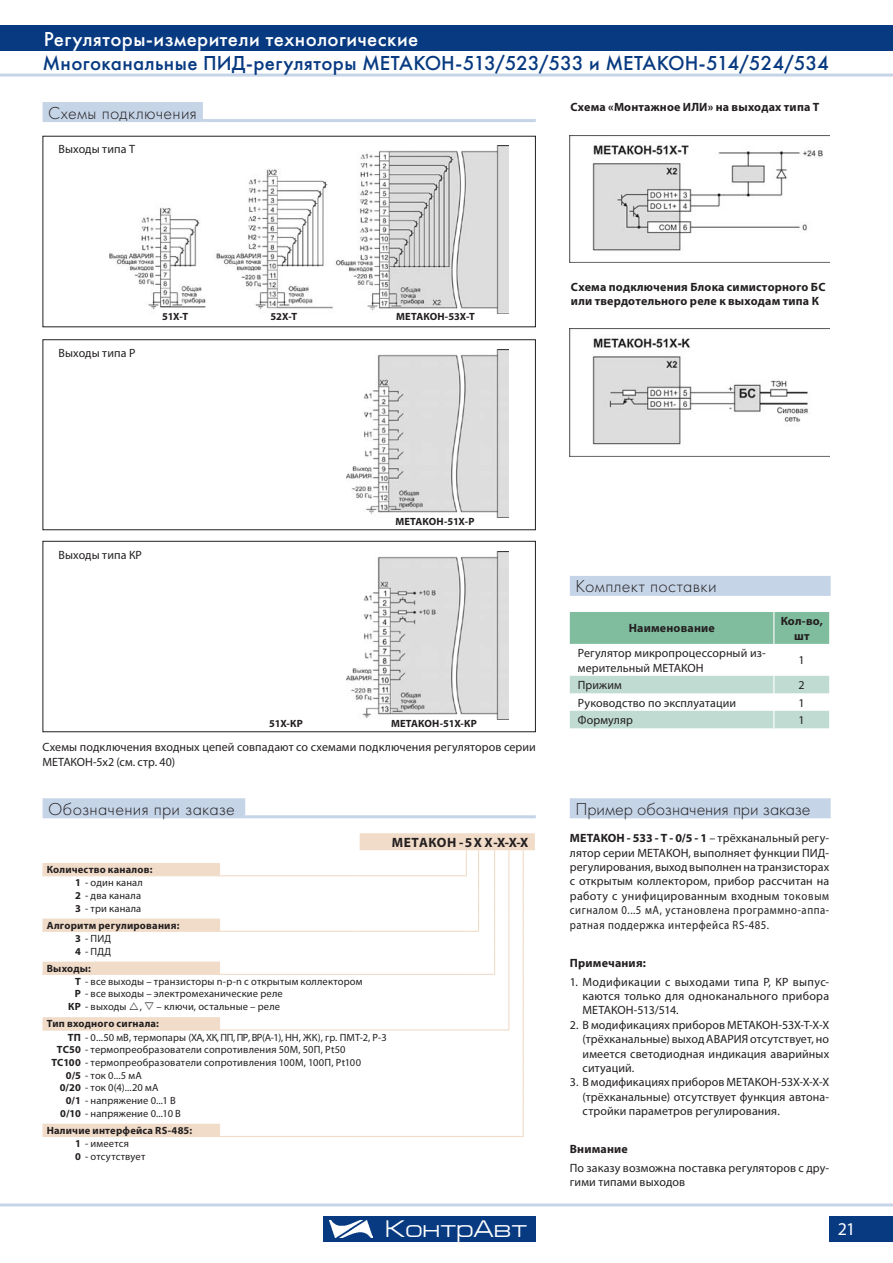
<style>
.page{position:relative;width:893px;height:1263px;background:#fff}
.page>*{position:absolute;margin:0;border:0;box-sizing:border-box;transform-origin:0 0}
.t1{font:24px "Europe Ext C";color:#fff}
.t2{font:21px "Futura Medium C";letter-spacing:.02em;color:#fff}
.t3{font:21px "Futura Medium C";letter-spacing:-.005em;color:#073a81}
.t4{font:21px "Futura Medium C";letter-spacing:.02em;color:#073a81}
.t5{font:18px "Futura Light C";letter-spacing:.015em;color:#231f20}
.t6{font:18px "Futura Light C";letter-spacing:-.005em;color:#231f20}
.t7{font:18px "Myriad Pro";color:#fff}
.t8{font:700 13.5px "Myriad Pro";letter-spacing:.03em;color:#231f20}
.t9{font:12px/14.4px "Myriad Pro";letter-spacing:.01em;color:#231f20;text-align:justify}
.t10{font:700 12px/14.4px "Myriad Pro";letter-spacing:.015em;color:#231f20;text-align:center}
.t11{font:10.5px/12.9px "Myriad Pro";letter-spacing:.015em;color:#231f20}
.t12{font:700 10.5px/13px "Myriad Pro";letter-spacing:.02em;color:#231f20}
.t13{font:700 10.5px "Myriad Pro";color:#231f20}
.s1{font-weight:700}
.s2{font-weight:400}
</style>
<div class="page">
<hr style="left:0;top:1203px;width:893px;height:3px;background:#c5d4e7">
<div style="left:323px;top:1216px;width:213px;height:26px;background:#073a81"></div>
<img style="left:329px;top:1220px;width:43px;height:17px">
<div style="left:829px;top:1216px;width:64px;height:26px;background:#073a81"></div>
<div style="left:0;top:26px;width:893px;height:25px;background:#073a81"></div>
<hr style="left:0;top:74px;width:893px;height:3px;background:#c5d4e7">
<img style="left:347px;top:349px;width:162px;height:168px">
<div style="left:43px;top:339px;width:493px;height:191px;border:1px solid #231f20"></div>
<svg style="left:43px;top:833px;width:492px;height:303px"></svg>
<hr style="left:220px;top:875px;width:140px;height:1px;background:#f1dcc9">
<hr style="left:360px;top:875px;width:107px;height:1px;background:#f1dcc9">
<hr style="left:220px;top:931px;width:140px;height:1px;background:#f1dcc9">
<hr style="left:360px;top:931px;width:106px;height:1px;background:#f1dcc9">
<hr style="left:220px;top:974px;width:140px;height:1px;background:#f1dcc9">
<hr style="left:360px;top:974px;width:106px;height:1px;background:#f1dcc9">
<hr style="left:220px;top:1029px;width:140px;height:1px;background:#f1dcc9">
<hr style="left:360px;top:1029px;width:106px;height:1px;background:#f1dcc9">
<hr style="left:220px;top:1136px;width:140px;height:1px;background:#f1dcc9">
<hr style="left:360px;top:1136px;width:106px;height:1px;background:#f1dcc9">
<svg style="left:466px;top:850px;width:58px;height:287px"></svg>
<hr style="left:43px;top:875px;width:42px;height:1px;background:#f1dcc9">
<hr style="left:85px;top:875px;width:135px;height:1px;background:#f1dcc9">
<hr style="left:43px;top:931px;width:42px;height:1px;background:#f1dcc9">
<hr style="left:85px;top:931px;width:135px;height:1px;background:#f1dcc9">
<hr style="left:43px;top:974px;width:42px;height:1px;background:#f1dcc9">
<hr style="left:85px;top:974px;width:135px;height:1px;background:#f1dcc9">
<hr style="left:43px;top:1029px;width:42px;height:2px;background:#f1dcc9">
<hr style="left:85px;top:1029px;width:135px;height:2px;background:#f1dcc9">
<hr style="left:43px;top:1136px;width:42px;height:1px;background:#f1dcc9">
<hr style="left:85px;top:1136px;width:135px;height:1px;background:#f1dcc9">
<div style="left:44px;top:800px;width:200px;height:17px;background:#c5d4e7"></div>
<hr style="left:43px;top:798px;width:202px;height:3px;background:#c5d4e7">
<hr style="left:43px;top:801px;width:3px;height:14px;background:#c5d4e7">
<hr style="left:242px;top:801px;width:3px;height:14px;background:#c5d4e7">
<hr style="left:43px;top:815px;width:201px;height:3px;background:#c5d4e7">
<hr style="left:244px;top:815px;width:292px;height:3px;background:#c5d4e7">
<div style="left:571px;top:800px;width:258px;height:17px;background:#c5d4e7"></div>
<hr style="left:570px;top:798px;width:261px;height:3px;background:#c5d4e7">
<hr style="left:570px;top:801px;width:3px;height:14px;background:#c5d4e7">
<hr style="left:828px;top:801px;width:3px;height:14px;background:#c5d4e7">
<hr style="left:570px;top:815px;width:261px;height:3px;background:#c5d4e7">
<img style="left:109px;top:146px;width:400px;height:167px">
<img style="left:347px;top:552px;width:162px;height:167px">
<div style="left:43px;top:541px;width:493px;height:191px;border:1px solid #231f20"></div>
<div style="left:571px;top:577px;width:258px;height:17px;background:#c5d4e7"></div>
<hr style="left:570px;top:576px;width:261px;height:3px;background:#c5d4e7">
<hr style="left:570px;top:579px;width:3px;height:14px;background:#c5d4e7">
<hr style="left:828px;top:579px;width:3px;height:14px;background:#c5d4e7">
<hr style="left:570px;top:593px;width:261px;height:3px;background:#c5d4e7">
<div style="left:570px;top:612px;width:259px;height:32px;background:#80bd9e"></div>
<hr style="left:773px;top:612px;width:1px;height:32px;background:#fff">
<svg style="left:570px;top:676px;width:259px;height:52px"></svg>
<img style="left:570px;top:328px;width:260px;height:128px">
<img style="left:570px;top:135px;width:260px;height:128px">
<div style="left:44px;top:104px;width:157px;height:17px;background:#c5d4e7"></div>
<hr style="left:43px;top:102px;width:160px;height:3px;background:#c5d4e7">
<hr style="left:43px;top:105px;width:3px;height:14px;background:#c5d4e7">
<hr style="left:200px;top:105px;width:3px;height:14px;background:#c5d4e7">
<hr style="left:43px;top:119px;width:158px;height:3px;background:#c5d4e7">
<hr style="left:201px;top:119px;width:335px;height:3px;background:#c5d4e7">
<svg style="left:130px;top:1003px;width:8px;height:7px"></svg>
<h2 class="t2" style="left:44px;top:26px;width:376px">Регуляторы-измерители технологические</h2>
<h2 class="t4" style="left:43px;top:51px;width:333px">Многоканальные ПИД-регуляторы МЕТАК</h2>
<h2 class="t3" style="left:425px;top:51px;width:195px">ОН-513/523/533 и МЕТАК</h2>
<h2 class="t3" style="left:668px;top:51px;width:163px">ОН -514/524/534</h2>
<h3 class="t5" style="left:48px;top:103px;width:150px">Схемы подключения</h3>
<p class="t9" style="left:58px;top:142px;width:78px">Выходы типа Т</p>
<p class="t9" style="left:58px;top:345px;width:78px">Выходы типа P</p>
<p class="t12" style="left:162px;top:310px;width:27px">51Х-Т</p>
<p class="t12" style="left:270px;top:310px;width:28px">52Х-Т</p>
<p class="t12" style="left:396px;top:310px;width:80px">МЕТАКОН-53Х-Т</p>
<p class="t10" style="left:570px;top:99px;width:251px">Схема «Монтажное ИЛИ» на выходах типа Т</p>
<p class="t10" style="left:571px;top:280px;width:256px;line-height:13.5px;text-align:left">Схема подключения Блока симисторного БС или твердотельного реле к выходам типа К</p>
<p class="t9" style="left:58px;top:548px;width:85px">Выходы типа КР</p>
<p class="t13" style="left:395px;top:514px;width:81px">МЕТАКОН-51Х-Р</p>
<p class="t12" style="left:269px;top:716px;width:35px">51Х-КР</p>
<p class="t12" style="left:391px;top:716px;width:87px">МЕТАКОН-51Х-КР</p>
<p class="t9" style="left:43px;top:740px;width:495px">Схемы подключения входных цепей совпадают со схемами подключения регуляторов серии<br>МЕТАКОН-5х2 (см. стр. 40)</p>
<h3 class="t5" style="left:576px;top:577px;width:142px">Комплект поставки</h3>
<p class="t10" style="left:629px;top:621px;width:88px">Наименование</p>
<p class="t10" style="left:781px;top:614px;width:44px">Кол-во, шт</p>
<p class="t9" style="left:578px;top:646px;width:190px">Регулятор микропроцессорный из&shy;мерительный МЕТАКОН</p>
<p class="t9" style="left:798px;top:653px;width:8px">1</p>
<p class="t9" style="left:578px;top:678px;width:46px">Прижим</p>
<p class="t9" style="left:798px;top:678px;width:8px">2</p>
<p class="t9" style="left:578px;top:695px;width:160px">Руководство по эксплуатации</p>
<p class="t9" style="left:798px;top:695px;width:8px">1</p>
<p class="t9" style="left:578px;top:713px;width:57px">Формуляр</p>
<p class="t9" style="left:798px;top:713px;width:8px">1</p>
<h3 class="t5" style="left:48px;top:799px;width:188px">Обозначения при заказе</h3>
<h3 class="t6" style="left:576px;top:799px;width:237px">Пример обозначения при заказе</h3>
<p class="t8" style="left:392px;top:833px;width:138px">МЕТАКОН - 5 Х Х-Х-Х-Х</p>
<p class="t11" style="left:75px;top:863px;width:79px;text-indent:-28px"><span class="s1">Количество каналов:<br>1</span> - один канал<br><span class="s1">2</span> - два канала<br><span class="s1">3</span> - три канала</p>
<p class="t12" style="left:75px;top:918px;width:106px;text-indent:-28px">Алгоритм регулирования:<br>3 <span class="s2">- ПИД<br></span>4 <span class="s2">- ПДД</span></p>
<p class="t12" style="left:47px;top:961px;width:46px">Выходы:</p>
<p class="t11" style="left:75px;top:975px;width:289px"><span class="s1">Т</span> - все выходы – транзисторы n-p-n с открытым коллектором</p>
<p class="t11" style="left:75px;top:987px;width:209px"><span class="s1">Р</span> - все выходы – электромеханические реле</p>
<p class="t11" style="left:68px;top:1000px;width:213px"><span class="s1">КР</span> - выходы , ▲ – ключи, остальные – реле</p>
<p class="t11" style="left:68px;top:1017px;width:320px;line-height:13.5px;text-indent:-21px"><span class="s1">Тип входного сигнала:<br>ТП</span> - 0...50 мВ, термопары (ХА, ХК, ПП, ПР, ВР(А-1), НН, ЖК), гр. ПМТ-2, Р-3</p>
<p class="t11" style="left:57px;top:1043px;width:290px"><span class="s1">ТС50</span> - термопреобразователи сопротивления 50М, 50П, Pt50</p>
<p class="t11" style="left:51px;top:1055px;width:311px"><span class="s1">ТС100</span> - термопреобразователи сопротивления 100М, 100П, Pt100</p>
<p class="t11" style="left:66px;top:1068px;width:78px"><span class="s1">0/5</span> - ток 0...5 мА</p>
<p class="t11" style="left:60px;top:1081px;width:100px"><span class="s1">0/20</span> - ток 0(4)...20 мА</p>
<p class="t11" style="left:66px;top:1094px;width:110px"><span class="s1">0/1</span> - напряжение 0...1 В</p>
<p class="t11" style="left:60px;top:1107px;width:121px"><span class="s1">0/10</span> - напряжение 0...10 В</p>
<p class="t12" style="left:75px;top:1123px;width:119px;text-indent:-28px">Наличие интерфейса RS-485:<br>1 <span class="s2">- имеется<br></span>0 <span class="s2">- отсутствует</span></p>
<p class="t9" style="left:570px;top:831px;width:261px"><span class="s1">МЕТАКОН - 533 - T - 0/5 - 1</span> – трёхканальный регу&shy;лятор серии МЕТАКОН, выполняет функции ПИД&shy;регулирования, выход выполнен на транзисторах с открытым коллектором, прибор рассчитан на работу с унифицированным входным токовым сигналом 0...5 мА, установлена программно-аппа&shy;ратная поддержка интерфейса RS-485.</p>
<p class="t10" style="left:570px;top:955px;width:78px">Примечания:</p>
<p class="t9" style="left:583px;top:974px;width:248px;text-indent:-13px">1. Модификации с выходами типа Р, КР выпус&shy;каются только для одноканального прибора МЕТАКОН-513/514.</p>
<p class="t9" style="left:583px;top:1017px;width:248px;text-indent:-13px">2. В модификациях приборов МЕТАКОН-53Х-Т-Х-Х (трёхканальные) выход АВАРИЯ отсутствует, но имеется светодиодная индикация аварийных ситуаций.</p>
<p class="t9" style="left:583px;top:1075px;width:248px;text-indent:-13px">3. В модификациях приборов МЕТАКОН-53Х-Х-Х-Х (трёхканальные) отсутствует функция автона&shy;стройки параметров регулирования.</p>
<p class="t10" style="left:570px;top:1142px;width:60px">Внимание</p>
<p class="t9" style="left:570px;top:1160px;width:261px">По заказу возможна поставка регуляторов с дру&shy;гими типами выходов</p>
<h1 class="t1" style="left:386px;top:1216px;width:144px">КонтрАвт</h1>
<h3 class="t7" style="left:838px;top:1218px;width:19px">21</h3>
</div>
